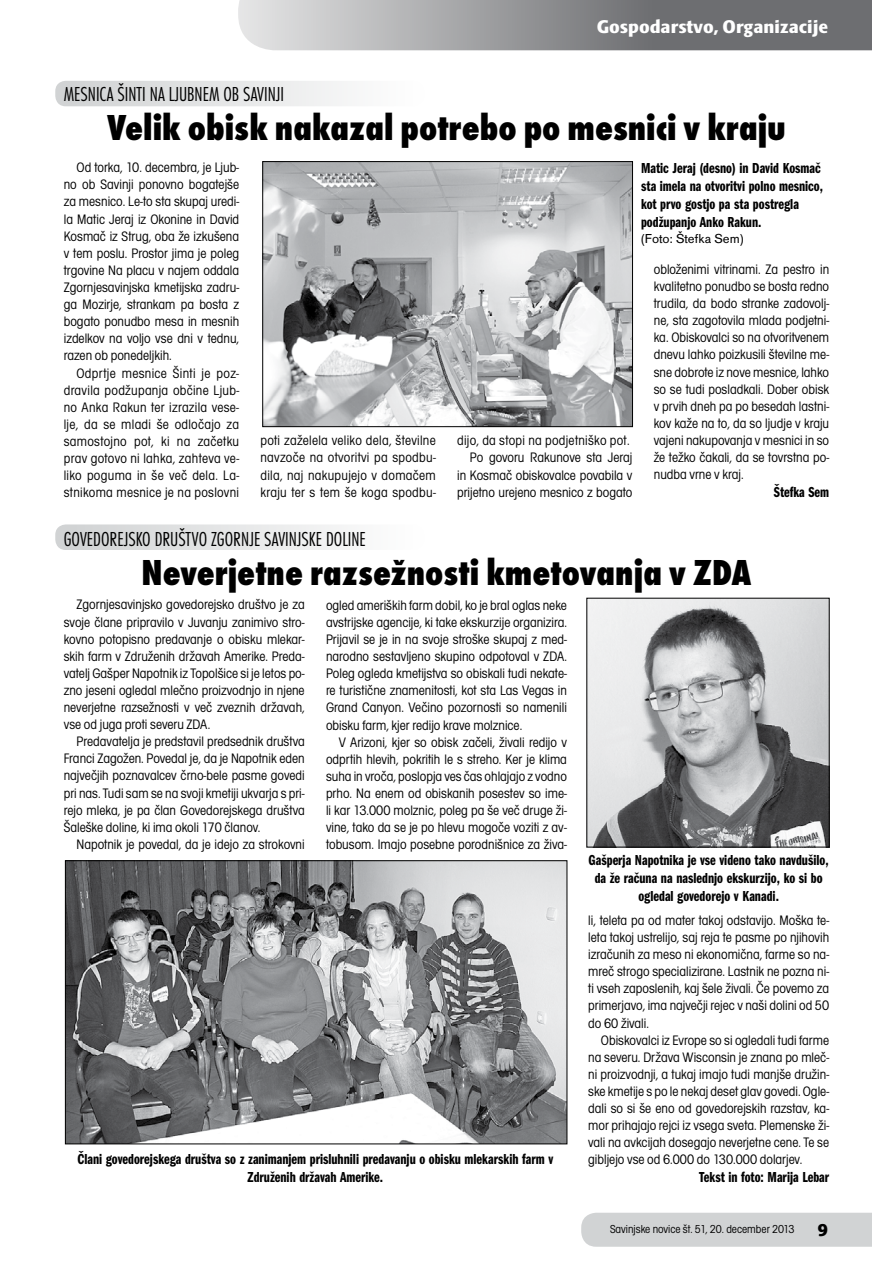
<style>
.page{position:relative;width:893px;height:1263px;background:#fff}
.page>*{position:absolute;margin:0;border:0;box-sizing:border-box;transform-origin:0 0}
.t1{font:37.5px "Futura TEE Extr Bold Cond";color:#000}
.t2{font:21px "Futura TEE Ligh Cond";color:#000}
.t3{font:18px "Skoda Sans Black CE";color:#fff}
.t4{font:900 18px "Skoda Sans";color:#000}
.t5{font:15px/18px "Franklin Got Itc TEE Demi Comp";color:#000;text-align:center}
.t6{font:condensed 14.25px/17.1px "Avant Gar Got Itc TEE";color:#000;text-align:justify}
.t7{font:13.5px "Accius TEE";color:#000}
.t8{font:condensed 12px "Avant Gar Got Itc TEE";color:#000}
</style>
<div class="page">
<svg style="left:238px;top:0;width:634px;height:50px;background:#949597"></svg>
<div style="left:581px;top:1213px;width:291px;height:34px;background:#d1d3d4"></div>
<div style="left:55px;top:81px;width:370px;height:25px;background:linear-gradient(to right,#cfd1d2,#fff);border-radius:10px"></div>
<div style="left:55px;top:524px;width:370px;height:26px;background:linear-gradient(to right,#cfd1d2,#fff);border-radius:10px"></div>
<img style="left:265px;top:163px;width:366px;height:262px">
<div style="left:263px;top:161px;width:370px;height:266px;border:1px solid #000"></div>
<img style="left:67px;top:862px;width:498px;height:280px">
<div style="left:65px;top:860px;width:502px;height:284px;border:1px solid #000"></div>
<img style="left:589px;top:600px;width:238px;height:245px">
<p class="t3" style="left:597px;top:16px;width:233px">Gospodarstvo, Organizacije</p>
<h2 class="t2" style="left:64px;top:82px;width:222px">MESNICA ŠINTI NA LJUBNEM OB SAVINJI</h2>
<h1 class="t1" style="left:107px;top:106px;width:680px">Velik obisk nakazal potrebo po mesnici v kraju</h1>
<p class="t5" style="left:641px;top:159px;width:184px;text-align:left">Matic Jeraj (desno) in David Kosmač sta imela na otvoritvi polno mesnico, kot prvo gostjo pa sta postregla podžupanjo Anko Rakun.</p>
<p class="t7" style="left:641px;top:231px;width:104px">(Foto: Štefka Sem)</p>
<p class="t6" style="left:64px;top:159px;width:177px;text-indent:13px">Od torka, 10. decembra, je Ljub&shy;no ob Savinji ponovno bogatejše za mesnico. Le-to sta skupaj uredi&shy;la Matic Jeraj iz Okonine in David Kosmač iz Strug, oba že izkušena v tem poslu. Prostor jima je poleg trgovine Na placu v najem oddala Zgornjesavinjska kmetijska zadru&shy;ga Mozirje, strankam pa bosta z bogato ponudbo mesa in mesnih izdelkov na voljo vse dni v tednu, razen ob ponedeljkih.</p>
<p class="t6" style="left:64px;top:364px;width:177px;text-indent:13px">Odprtje mesnice Šinti je poz&shy;dravila podžupanja občine Ljub&shy;no Anka Rakun ter izrazila vese&shy;lje, da se mladi še odločajo za samostojno pot, ki na začetku prav gotovo ni lahka, zahteva ve&shy;liko poguma in še več dela. La&shy;stnikoma mesnice je na poslovni</p>
<p class="t6" style="left:654px;top:261px;width:177px">obloženimi vitrinami. Za pestro in kvalitetno ponudbo se bosta redno trudila, da bodo stranke zadovolj&shy;ne, sta zagotovila mlada podjetni&shy;ka. Obiskovalci so na otvoritvenem dnevu lahko poizkusili številne me&shy;sne dobrote iz nove mesnice, lahko so se tudi posladkali. Dober obisk v prvih dneh pa po besedah lastni&shy;kov kaže na to, da so ljudje v kraju vajeni nakupovanja v mesnici in so že težko čakali, da se tovrstna po&shy;nudba vrne v kraj.</p>
<p class="t5" style="left:774px;top:483px;width:57px">Štefka Sem</p>
<p class="t6" style="left:260px;top:432px;width:177px">poti zaželela veliko dela, številne navzoče na otvoritvi pa spodbu&shy;dila, naj nakupujejo v domačem kraju ter s tem še koga spodbu-</p>
<p class="t6" style="left:457px;top:432px;width:177px;text-align:right">dijo, da stopi na podjetniško pot.<br>Po govoru Rakunove sta Jeraj<br>in Kosmač obiskovalce povabila v prijetno urejeno mesnico z bogato</p>
<h2 class="t2" style="left:64px;top:527px;width:304px">GOVEDOREJSKO DRUŠTVO ZGORNJE SAVINJSKE DOLINE</h2>
<h1 class="t1" style="left:141px;top:551px;width:612px">Neverjetne razsežnosti kmetovanja v ZDA</h1>
<p class="t6" style="left:64px;top:596px;width:242px;text-indent:13px">Zgornjesavinjsko govedorejsko društvo je za svoje člane pripravilo v Juvanju zanimivo stro&shy;kovno potopisno predavanje o obisku mlekar&shy;skih farm v Združenih državah Amerike. Preda&shy;vatelj Gašper Napotnik iz Topolšice si je letos po&shy;zno jeseni ogledal mlečno proizvodnjo in njene neverjetne razsežnosti v več zveznih državah, vse od juga proti severu ZDA.</p>
<p class="t6" style="left:64px;top:733px;width:242px;text-indent:13px">Predavatelja je predstavil predsednik društva Franci Zagožen. Povedal je, da je Napotnik eden največjih poznavalcev črno-bele pasme govedi pri nas. Tudi sam se na svoji kmetiji ukvarja s pri&shy;rejo mleka, je pa član Govedorejskega društva Šaleške doline, ki ima okoli 170 članov.</p>
<p class="t6" style="left:77px;top:836px;width:230px">Napotnik je povedal, da je idejo za strokovni</p>
<p class="t6" style="left:326px;top:597px;width:242px">ogled ameriških farm dobil, ko je bral oglas neke avstrijske agencije, ki take ekskurzije organizira.<br>Prijavil se je in na svoje stroške skupaj z med&shy;narodno sestavljeno skupino odpotoval v ZDA.<br>Poleg ogleda kmetijstva so obiskali tudi nekate&shy;re turistične znamenitosti, kot sta Las Vegas in Grand Canyon. Večino pozornosti so namenili obisku farm, kjer redijo krave molznice.</p>
<p class="t6" style="left:326px;top:733px;width:242px;text-indent:13px">V Arizoni, kjer so obisk začeli, živali redijo v odprtih hlevih, pokritih le s streho. Ker je klima suha in vroča, poslopja ves čas ohlajajo z vodno prho. Na enem od obiskanih posestev so ime&shy;li kar 13.000 molznic, poleg pa še več druge ži&shy;vine, tako da se je po hlevu mogoče voziti z av&shy;tobusom. Imajo posebne porodnišnice za živa-</p>
<p class="t5" style="left:77px;top:1150px;width:477px">Člani govedorejskega društva so z zanimanjem prisluhnili predavanju o obisku mlekarskih farm v<br>Združenih državah Amerike.</p>
<p class="t5" style="left:589px;top:851px;width:242px">Gašperja Napotnika je vse videno tako navdušilo, da že računa na naslednjo ekskurzijo, ko si bo ogledal govedorejo v Kanadi.</p>
<p class="t6" style="left:588px;top:912px;width:242px">li, teleta pa od mater takoj odstavijo. Moška te&shy;leta takoj ustrelijo, saj reja te pasme po njihovih izračunih za meso ni ekonomična, farme so na&shy;mreč strogo specializirane. Lastnik ne pozna ni&shy;ti vseh zaposlenih, kaj šele živali. Če povemo za primerjavo, ima največji rejec v naši dolini od 50 do 60 živali.</p>
<p class="t6" style="left:588px;top:1031px;width:242px;text-indent:13px">Obiskovalci iz Evrope so si ogledali tudi farme na severu. Država Wisconsin je znana po mleč&shy;ni proizvodnji, a tukaj imajo tudi manjše družin&shy;ske kmetije s po le nekaj deset glav govedi. Ogle&shy;dali so si še eno od govedorejskih razstav, ka&shy;mor prihajajo rejci iz vsega sveta. Plemenske ži&shy;vali na avkcijah dosegajo neverjetne cene. Te se gibljejo vse od 6.000 do 130.000 dolarjev.</p>
<p class="t5" style="left:699px;top:1168px;width:132px">Tekst in foto: Marija Lebar</p>
<p class="t8" style="left:610px;top:1222px;width:186px">Savinjske novice št. 51, 20. december 2013</p>
<p class="t4" style="left:818px;top:1219px;width:12px">9</p>
</div>
